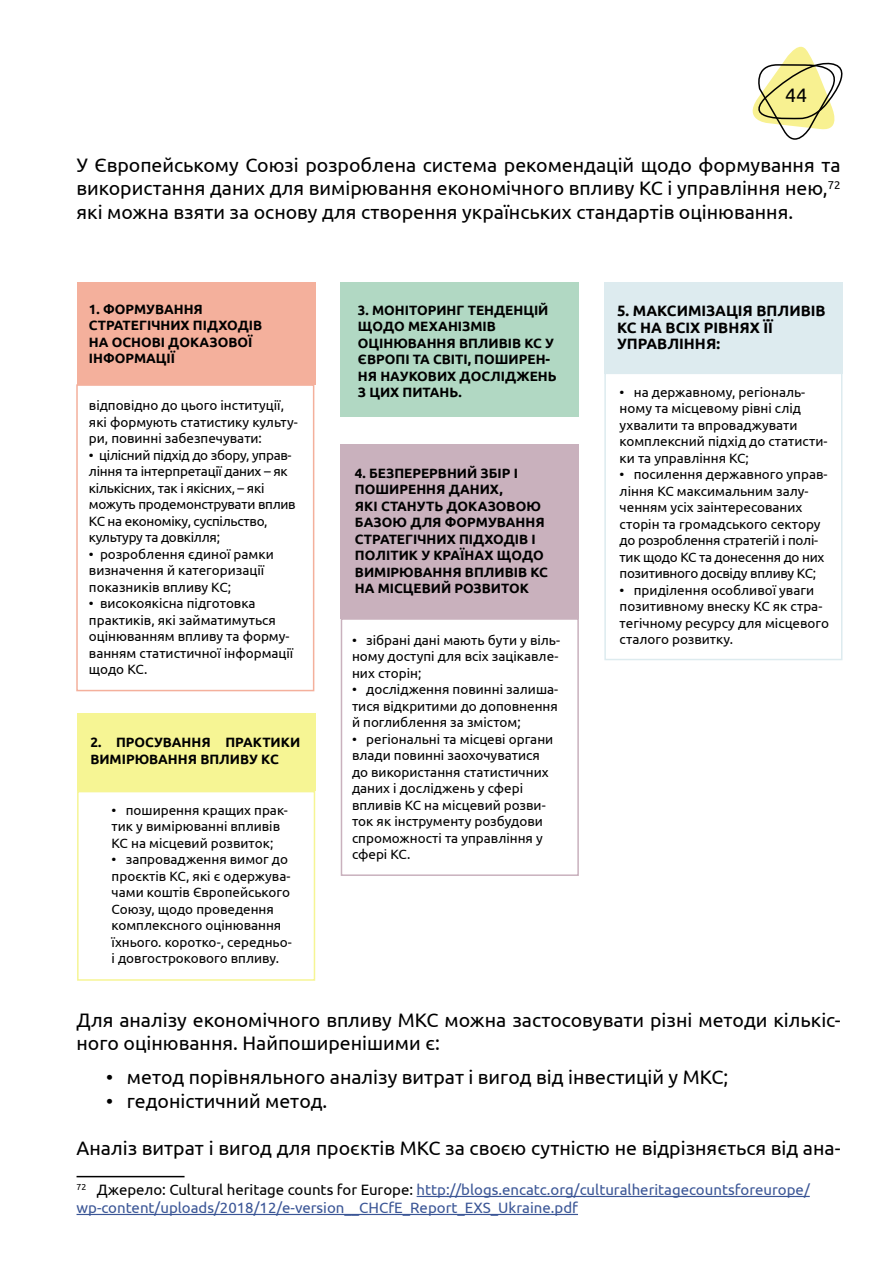
<style>
.page{position:relative;width:893px;height:1263px;background:#fff}
.page>*{position:absolute;margin:0;border:0;box-sizing:border-box;transform-origin:0 0}
.t1{font:19.5px/23.4px "Ubuntu";color:#000;text-align:justify}
.t2{font:15px/18px "Ubuntu";color:#3b5696}
.t3{font:700 15px/16.5px "Ubuntu";color:#000}
.t4{font:13.5px/16.5px "Ubuntu";color:#000}
.t5{font:700 13.5px/16.5px "Ubuntu";color:#000}
.t6{font:13.5px/16.5px "Ubuntu";letter-spacing:-.02em;color:#000}
.s1{color:#000}
</style>
<div class="page">
<svg style="left:752px;top:46px;width:91px;height:94px"></svg>
<hr style="left:77px;top:1176px;width:108px;height:1px;background:#000">
<hr style="left:417px;top:1196px;width:393px;height:1px;background:#3b5696">
<hr style="left:77px;top:1214px;width:501px;height:1px;background:#3b5696">
<div style="left:78px;top:282px;width:238px;height:102px;background:#f4b09c"></div>
<div style="left:76px;top:384px;width:238px;height:307px;border:2px solid #f4b09c"></div>
<div style="left:77px;top:791px;width:238px;height:190px;border:2px solid #f6f594"></div>
<div style="left:77px;top:713px;width:238px;height:78px;background:#f6f594"></div>
<div style="left:341px;top:282px;width:238px;height:135px;background:#b1d8c3"></div>
<div style="left:341px;top:445px;width:238px;height:174px;background:#c9b1bd"></div>
<div style="left:341px;top:618px;width:238px;height:258px;border:2px solid #c9b1bd"></div>
<div style="left:604px;top:373px;width:238px;height:287px;border:2px solid #ddebef"></div>
<div style="left:604px;top:282px;width:238px;height:92px;background:#ddebef"></div>
<h1 class="t1" style="left:785px;top:83px;width:23px">44</h1>
<h1 class="t1" style="left:77px;top:152px;width:765px">У Європейському Союзі розроблена система рекомендацій щодо формування та використання даних для вимірювання економічного впливу КС і управління нею,<sup>72 </sup>які можна взяти за основу для створення українських стандартів оцінювання.</h1>
<p class="t5" style="left:89px;top:300px;width:175px">1. ФОРМУВАННЯ<br>СТРАТЕГІЧНИХ ПІДХОДІВ<br>НА ОСНОВІ ДОКАЗОВОЇ<br>ІНФОРМАЦІЇ</p>
<p class="t4" style="left:89px;top:397px;width:210px">відповідно до цього інституції, які формують статистику культу&shy;ри, повинні забезпечувати:</p>
<p class="t6" style="left:89px;top:446px;width:208px">• цілісний підхід до збору, управ&shy;ління та інтерпретації даних – як кількісних, так і якісних, – які можуть продемонструвати вплив<br>КС на економіку, суспільство, культуру та довкілля;</p>
<p class="t4" style="left:89px;top:545px;width:186px">• розроблення єдиної рамки визначення й категоризації показників впливу КС;</p>
<p class="t4" style="left:89px;top:595px;width:206px">• високоякісна підготовка практиків, які займатимуться оцінюванням впливу та форму&shy;ванням статистичної інформації щодо КС.</p>
<p class="t5" style="left:90px;top:734px;width:211px">2. ПРОСУВАННЯ ПРАКТИКИ<br>ВИМІРЮВАННЯ ВПЛИВУ КС</p>
<p class="t4" style="left:112px;top:801px;width:178px">• поширення кращих прак&shy;тик у вимірюванні впливів<br>КС на місцевий розвиток;</p>
<p class="t4" style="left:112px;top:851px;width:182px">• запровадження вимог до проєктів КС, які є одержува&shy;чами коштів Європейського<br>Союзу, щодо проведення комплексного оцінювання їхнього. коротко-, середньо&shy;і довгострокового впливу.</p>
<p class="t5" style="left:358px;top:301px;width:200px">3. МОНІТОРИНГ ТЕНДЕНЦІЙ<br>ЩОДО МЕХАНІЗМІВ<br>ОЦІНЮВАННЯ ВПЛИВІВ КС У<br>ЄВРОПІ ТА СВІТІ, ПОШИРЕН-<br>НЯ НАУКОВИХ ДОСЛІДЖЕНЬ<br>З ЦИХ ПИТАНЬ.</p>
<p class="t5" style="left:355px;top:465px;width:194px">4. БЕЗПЕРЕРВНИЙ ЗБІР І<br>ПОШИРЕННЯ ДАНИХ,<br>ЯКІ СТАНУТЬ ДОКАЗОВОЮ<br>БАЗОЮ ДЛЯ ФОРМУВАННЯ<br>СТРАТЕГІЧНИХ ПІДХОДІВ І<br>ПОЛІТИК У КРАЇНАХ ЩОДО<br>ВИМІРЮВАННЯ ВПЛИВІВ КС<br>НА МІСЦЕВИЙ РОЗВИТОК</p>
<p class="t4" style="left:352px;top:631px;width:210px;text-align:justify">• зібрані дані мають бути у віль&shy;ному доступі для всіх зацікавле&shy;них сторін;</p>
<p class="t4" style="left:352px;top:681px;width:208px;text-align:justify">• дослідження повинні залиша&shy;тися відкритими до доповнення й поглиблення за змістом;</p>
<p class="t4" style="left:352px;top:730px;width:203px">• регіональні та місцеві органи влади повинні заохочуватися до використання статистичних даних і досліджень у сфері впливів КС на місцевий розви&shy;ток як інструменту розбудови спроможності та управління у сфері КС.</p>
<p class="t3" style="left:617px;top:302px;width:210px">5. МАКСИМІЗАЦІЯ ВПЛИВІВ<br>КС НА ВСІХ РІВНЯХ ЇЇ<br>УПРАВЛІННЯ:</p>
<p class="t4" style="left:620px;top:383px;width:209px">• на державному, регіональ&shy;ному та місцевому рівні слід ухвалити та впроваджувати комплексний підхід до статисти&shy;ки та управління КС;</p>
<p class="t4" style="left:620px;top:466px;width:209px">• посилення державного управ&shy;ління КС максимальним залу&shy;ченням усіх заінтересованих сторін та громадського сектору до розроблення стратегій і полі&shy;тик щодо КС та донесення до них позитивного досвіду впливу КС;</p>
<p class="t4" style="left:620px;top:581px;width:211px">• приділення особливої уваги позитивному внеску КС як стра&shy;тегічному ресурсу для місцевого сталого розвитку.</p>
<h1 class="t1" style="left:77px;top:1007px;width:765px">Для аналізу економічного впливу МКС можна застосовувати різні методи кількіс&shy;ного оцінювання. Найпоширенішими є:</h1>
<h1 class="t1" style="left:106px;top:1065px;width:623px">• метод порівняльного аналізу витрат і вигод від інвестицій у МКС;</h1>
<h1 class="t1" style="left:106px;top:1088px;width:223px">• гедоністичний метод.</h1>
<h1 class="t1" style="left:77px;top:1135px;width:765px">Аналіз витрат і вигод для проєктів МКС за своєю сутністю не відрізняється від ана-</h1>
<p class="t2" style="left:77px;top:1180px;width:735px"><sup>72</sup> <span class="s1">Джерело: Cultural heritage counts for Europe:</span> http://blogs.encatc.org/culturalheritagecountsforeurope/ wp-content/uploads/2018/12/e-version__CHCfE_Report_EXS_Ukraine.pdf</p>
</div>
